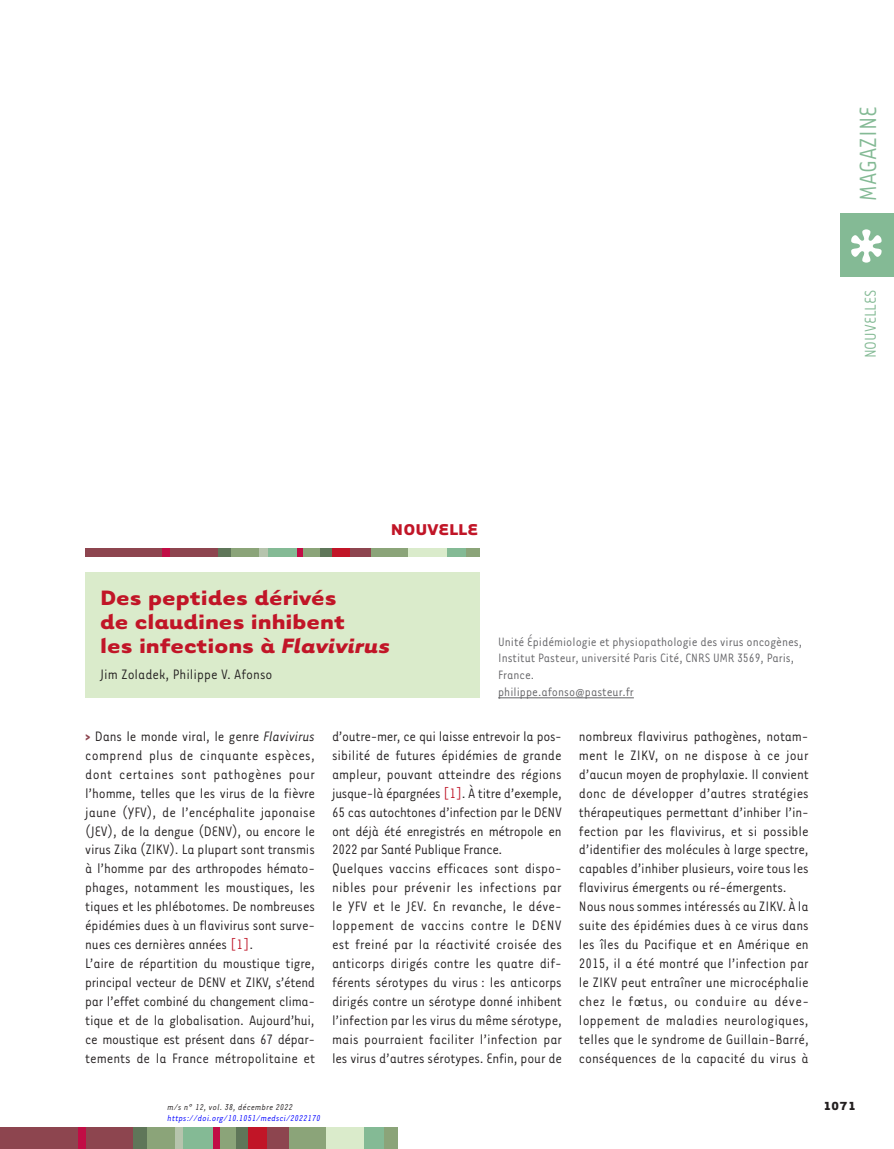
<style>
.page{position:relative;width:894px;height:1149px;background:#fff}
.page>*{position:absolute;margin:0;border:0;box-sizing:border-box;transform-origin:0 0}
.t1{font:27px "Tarzana Narrow";color:#84ba95}
.t2{font:700 24px/24px "Tarzana Wide";color:#c11527}
.t3{font:18px "Tarzana Narrow";color:#84ba95}
.t4{font:700 18px "Tarzana Wide";color:#c11527}
.t5{font:15.75px/18.9px "Tarzana Narrow";letter-spacing:-.01em;color:#231f20}
.t6{font:13.95px/17px "Tarzana Narrow";color:#636366}
.t7{font:700 13.5px "Tarzana Wide";color:#231f20}
.t8{font:italic 9.75px "Tarzana Narrow";letter-spacing:.025em;color:#00f}
.t9{font:italic 9.75px "Tarzana Narrow";letter-spacing:.025em;color:#231f20}
.s1{font-style:italic}
.s2{font-weight:700;color:#8d454f}
.s3{color:#bf182a}
</style>
<div class="page">
<div style="left:0;top:1127px;width:134px;height:21px;background:#8d454f"></div>
<div style="left:235px;top:1127px;width:13px;height:21px;background:#5f7659"></div>
<div style="left:78px;top:1127px;width:7px;height:21px;background:#c10d45"></div>
<div style="left:133px;top:1127px;width:22px;height:21px;background:#5f7659"></div>
<div style="left:147px;top:1127px;width:30px;height:21px;background:#8ba479"></div>
<div style="left:175px;top:1127px;width:9px;height:21px;background:#b6c4ad"></div>
<div style="left:183px;top:1127px;width:30px;height:21px;background:#84ba95"></div>
<div style="left:217px;top:1127px;width:19px;height:21px;background:#8ba479"></div>
<div style="left:213px;top:1127px;width:6px;height:21px;background:#c10d45"></div>
<div style="left:248px;top:1127px;width:27px;height:21px;background:#c11527"></div>
<div style="left:287px;top:1127px;width:39px;height:21px;background:#8ba479"></div>
<div style="left:267px;top:1127px;width:21px;height:21px;background:#8d454f"></div>
<div style="left:326px;top:1127px;width:38px;height:21px;background:#daebcb"></div>
<div style="left:364px;top:1127px;width:20px;height:21px;background:#84ba95"></div>
<div style="left:383px;top:1127px;width:14px;height:21px;background:#8ba479"></div>
<div style="left:840px;top:213px;width:53px;height:63px;background:#84ba95"></div>
<svg style="left:851px;top:229px;width:30px;height:33px"></svg>
<hr style="left:498px;top:697px;width:135px;height:1px;background:#636366">
<div style="left:85px;top:572px;width:394px;height:125px;background:#daebcb"></div>
<div style="left:85px;top:548px;width:133px;height:9px;background:#8d454f"></div>
<div style="left:218px;top:548px;width:26px;height:9px;background:#5f7659"></div>
<div style="left:318px;top:548px;width:13px;height:9px;background:#5f7659"></div>
<div style="left:231px;top:548px;width:29px;height:9px;background:#8ba479"></div>
<div style="left:267px;top:548px;width:29px;height:9px;background:#84ba95"></div>
<div style="left:446px;top:548px;width:20px;height:9px;background:#84ba95"></div>
<div style="left:301px;top:548px;width:18px;height:9px;background:#8ba479"></div>
<div style="left:465px;top:548px;width:14px;height:9px;background:#8ba479"></div>
<div style="left:370px;top:548px;width:39px;height:9px;background:#8ba479"></div>
<div style="left:408px;top:548px;width:39px;height:9px;background:#daebcb"></div>
<div style="left:259px;top:548px;width:8px;height:9px;background:#b6c4ad"></div>
<div style="left:163px;top:548px;width:7px;height:9px;background:#c10d45"></div>
<div style="left:296px;top:548px;width:6px;height:9px;background:#c10d45"></div>
<div style="left:331px;top:548px;width:27px;height:9px;background:#c11527"></div>
<div style="left:350px;top:548px;width:21px;height:9px;background:#8d454f"></div>
<h1 class="t1" style="left:851px;top:201px;width:96px;rotate:-90deg">MAGAZINE</h1>
<p class="t3" style="left:859px;top:358px;width:70px;rotate:-90deg">NOUVELLES</p>
<p class="t4" style="left:391px;top:517px;width:89px">NOUVELLE</p>
<h2 class="t2" style="left:100px;top:584px;width:292px">Des peptides dérivés<br>de claudines inhibent<br>les infections à <span class="s1">Flavivirus</span></h2>
<p class="t5" style="left:100px;top:663px;width:174px">Jim Zoladek, Philippe V. Afonso</p>
<p class="t6" style="left:498px;top:632px;width:305px">Unité Épidémiologie et physiopathologie des virus oncogènes, Institut Pasteur, université Paris Cité, CNRS UMR 3569, Paris, France.<br>philippe.afonso@pasteur.fr</p>
<p class="t5" style="left:85px;top:726px;width:231px"><span class="s2">&gt;</span> Dans le monde viral, le genre <span class="s1">Flavivirus </span>comprend plus de cinquante espèces, dont certaines sont pathogènes pour l’homme, telles que les virus de la fièvre jaune (YFV), de l’encéphalite japonaise (JEV), de la dengue (DENV), ou encore le virus Zika (ZIKV). La plupart sont transmis à l’homme par des arthropodes hémato&shy;phages, notamment les moustiques, les tiques et les phlébotomes. De nombreuses épidémies dues à un flavivirus sont surve&shy;nues ces dernières années <span class="s3">[1]</span>.<br>L’aire de répartition du moustique tigre, principal vecteur de DENV et ZIKV, s’étend par l’effet combiné du changement clima&shy;tique et de la globalisation. Aujourd’hui, ce moustique est présent dans 67 dépar&shy;tements de la France métropolitaine et</p>
<p class="t5" style="left:332px;top:726px;width:231px">d’outre-mer, ce qui laisse entrevoir la pos&shy;sibilité de futures épidémies de grande ampleur, pouvant atteindre des régions jusque-là épargnées <span class="s3">[1]</span>. À titre d’exemple, 65 cas autochtones d’infection par le DENV ont déjà été enregistrés en métropole en 2022 par Santé Publique France.<br>Quelques vaccins efficaces sont dispo&shy;nibles pour prévenir les infections par le YFV et le JEV. En revanche, le déve&shy;loppement de vaccins contre le DENV est freiné par la réactivité croisée des anticorps dirigés contre les quatre dif&shy;férents sérotypes du virus : les anticorps dirigés contre un sérotype donné inhibent l’infection par les virus du même sérotype, mais pourraient faciliter l’infection par les virus d’autres sérotypes. Enfin, pour de</p>
<p class="t5" style="left:578px;top:726px;width:231px">nombreux flavivirus pathogènes, notam&shy;ment le ZIKV, on ne dispose à ce jour d’aucun moyen de prophylaxie. Il convient donc de développer d’autres stratégies thérapeutiques permettant d’inhiber l’in&shy;fection par les flavivirus, et si possible d’identifier des molécules à large spectre, capables d’inhiber plusieurs, voire tous les flavivirus émergents ou ré-émergents.<br>Nous nous sommes intéressés au ZIKV. À la suite des épidémies dues à ce virus dans les îles du Pacifique et en Amérique en 2015, il a été montré que l’infection par le ZIKV peut entraîner une microcéphalie chez le fœtus, ou conduire au déve&shy;loppement de maladies neurologiques, telles que le syndrome de Guillain-Barré, conséquences de la capacité du virus à</p>
<p class="t9" style="left:167px;top:1100px;width:127px">m/s n° 12, vol. 38, décembre 2022</p>
<p class="t7" style="left:822px;top:1097px;width:34px">1071</p>
<p class="t8" style="left:167px;top:1112px;width:155px">https://doi.org/10.1051/medsci/2022170</p>
</div>
